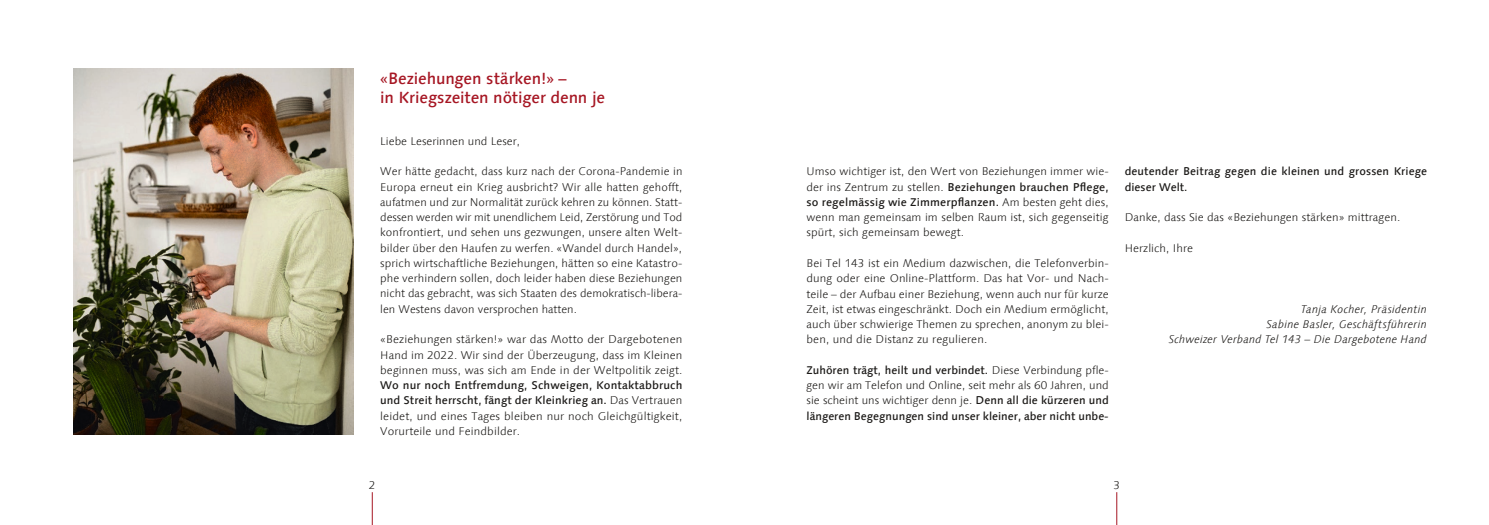
<style>
.page{position:relative;width:1489px;height:525px;background:#fff}
.page>*{position:absolute;margin:0;border:0;box-sizing:border-box;transform-origin:0 0}
.t1{font:500 16.25px/18.8px "Linotype Syntax Com";letter-spacing:-.01em;color:#a61623}
.t2{font:300 11.25px/15.2px "Linotype Syntax Com";letter-spacing:.005em;color:#1b1917;text-align:justify}
.t3{font:500 11.25px/15.2px "Linotype Syntax Com";color:#1b1917;text-align:justify}
.t4{font:italic 300 11.25px/15.2px "Linotype Syntax Com";letter-spacing:.01em;color:#1b1917;text-align:right}
.s1{font-weight:500}
.s2{font-weight:300}
</style>
<div class="page">
<hr style="left:372px;top:492px;width:1px;height:32px;background:#a61623">
<hr style="left:1116px;top:492px;width:1px;height:32px;background:#a61623">
<img style="left:73px;top:68px;width:280px;height:366px">
<h1 class="t1" style="left:380px;top:68px;width:226px">«Beziehungen stärken!» –<br>in Kriegszeiten nötiger denn je</h1>
<p class="t2" style="left:380px;top:133px;width:141px">Liebe Leserinnen und Leser,</p>
<p class="t2" style="left:380px;top:164px;width:304px">Wer hätte gedacht, dass kurz nach der Corona-Pandemie in Europa erneut ein Krieg ausbricht? Wir alle hatten gehofft, aufatmen und zur Normalität zurück kehren zu können. Statt&shy;dessen werden wir mit unendlichem Leid, Zerstörung und Tod konfrontiert, und sehen uns gezwungen, unsere alten Welt&shy;bilder über den Haufen zu werfen. «Wandel durch Handel», sprich wirtschaftliche Beziehungen, hätten so eine Katastro&shy;phe verhindern sollen, doch leider haben diese Beziehungen nicht das gebracht, was sich Staaten des demokratisch-libera&shy;len Westens davon versprochen hatten.</p>
<p class="t2" style="left:380px;top:331px;width:304px">«Beziehungen stärken!» war das Motto der Dargebotenen Hand im 2022. Wir sind der Überzeugung, dass im Kleinen beginnen muss, was sich am Ende in der Weltpolitik zeigt.</p>
<p class="t2" style="left:380px;top:377px;width:304px"><span class="s1">Wo nur noch Entfremdung, Schweigen, Kontaktabbruch und Streit herrscht, fängt der Kleinkrieg an.</span> Das Vertrauen leidet, und eines Tages bleiben nur noch Gleichgültigkeit, Vorurteile und Feindbilder.</p>
<p class="t2" style="left:806px;top:164px;width:304px">Umso wichtiger ist, den Wert von Beziehungen immer wie&shy;der ins Zentrum zu stellen. <span class="s1">Beziehungen brauchen Pflege, so regelmässig wie Zimmerpflanzen.</span> Am besten geht dies, wenn man gemeinsam im selben Raum ist, sich gegenseitig spürt, sich gemeinsam bewegt.</p>
<p class="t2" style="left:806px;top:255px;width:304px">Bei Tel 143 ist ein Medium dazwischen, die Telefonverbin&shy;dung oder eine Online-Plattform. Das hat Vor- und Nach&shy;teile – der Aufbau einer Beziehung, wenn auch nur für kurze Zeit, ist etwas eingeschränkt. Doch ein Medium ermöglicht, auch über schwierige Themen zu sprechen, anonym zu blei&shy;ben, und die Distanz zu regulieren.</p>
<p class="t3" style="left:806px;top:362px;width:304px">Zuhören trägt, heilt und verbindet. <span class="s2">Diese Verbindung pfle&shy;gen wir am Telefon und Online, seit mehr als 60 Jahren, und sie scheint uns wichtiger denn je.</span> Denn all die kürzeren und längeren Begegnungen sind unser kleiner, aber nicht unbe-</p>
<p class="t3" style="left:1124px;top:163px;width:304px">deutender Beitrag gegen die kleinen und grossen Kriege dieser Welt.</p>
<p class="t2" style="left:1124px;top:209px;width:277px">Danke, dass Sie das «Beziehungen stärken» mittragen.</p>
<p class="t2" style="left:1124px;top:240px;width:70px">Herzlich, Ihre</p>
<p class="t4" style="left:1168px;top:301px;width:260px">Tanja Kocher, Präsidentin<br>Sabine Basler, Geschäftsführerin<br>Schweizer Verband Tel 143 – Die Dargebotene Hand</p>
<p class="t2" style="left:369px;top:477px;width:8px">2</p>
<p class="t2" style="left:1113px;top:477px;width:8px">3</p>
</div>
